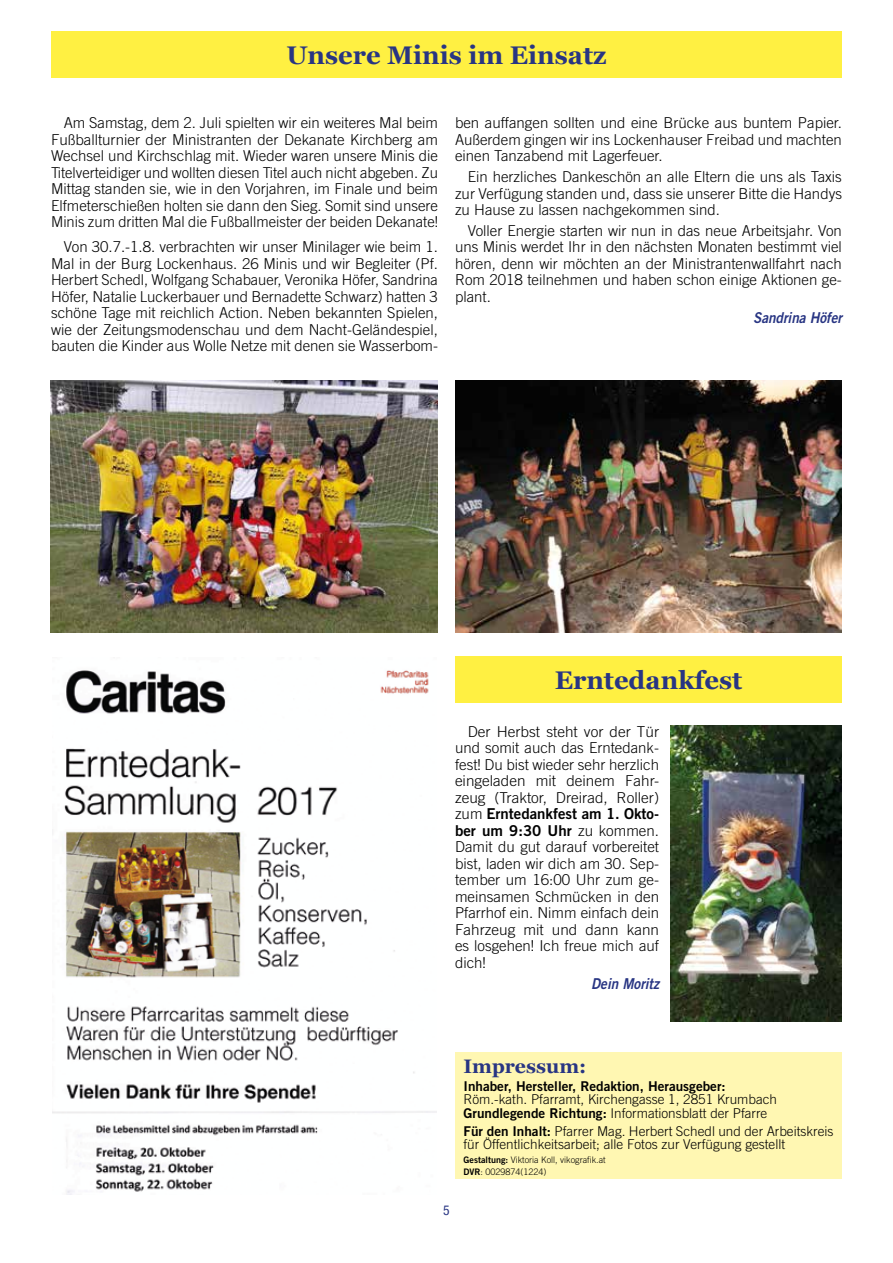
<style>
.page{position:relative;width:893px;height:1263px;background:#fff}
.page>*{position:absolute;margin:0;border:0;box-sizing:border-box;transform-origin:0 0}
.t1{font:700 25.5px "Georgia";color:#283583}
.t2{font:700 19.5px "Georgia";color:#283583}
.t3{font:300 15px/16.5px "Trade Gothic";color:#000;text-align:justify}
.t4{font:15px/16.5px "Trade Gothic Bold Two";color:#000}
.t5{font:italic 15px "Trade Gothic Bold Two";color:#283583;scale:.9 1}
.t6{font:300 13.5px/13.5px "Trade Gothic";color:#000}
.t7{font:13.5px "Trade Gothic Bold Two";color:#000}
.t8{font:condensed 13.5px "Helvetica Neue LT Std";color:#283583}
.t9{font:300 9px/12px "Trade Gothic";color:#000}
.s1{font-family:"Trade Gothic";font-weight:300}
.s2{font-family:"Trade Gothic Bold Two";font-weight:400}
</style>
<div class="page">
<div style="left:51px;top:31px;width:791px;height:47px;background:#fff042"></div>
<img style="left:50px;top:380px;width:387px;height:252px">
<img style="left:53px;top:670px;width:383px;height:525px">
<div style="left:455px;top:656px;width:387px;height:46px;background:#fff042"></div>
<div style="left:455px;top:1052px;width:387px;height:127px;background:#fff7b2"></div>
<img style="left:671px;top:725px;width:171px;height:297px">
<img style="left:455px;top:380px;width:387px;height:252px">
<h1 class="t1" style="left:286px;top:36px;width:322px">Unsere Minis im Einsatz</h1>
<p class="t3" style="left:51px;top:115px;width:388px;text-indent:13px">Am Samstag, dem 2. Juli spielten wir ein weiteres Mal beim Fußballturnier der Ministranten der Dekanate Kirchberg am Wechsel und Kirchschlag mit. Wieder waren unsere Minis die Titelverteidiger und wollten diesen Titel auch nicht abgeben. Zu Mittag standen sie, wie in den Vorjahren, im Finale und beim Elfmeterschießen holten sie dann den Sieg. Somit sind unsere Minis zum dritten Mal die Fußballmeister der beiden Dekanate!</p>
<p class="t3" style="left:51px;top:239px;width:388px;text-indent:13px">Von 30.7.-1.8. verbrachten wir unser Minilager wie beim 1.<br>Mal in der Burg Lockenhaus. 26 Minis und wir Begleiter (Pf.<br>Herbert Schedl, Wolfgang Schabauer, Veronika Höfer, Sandrina Höfer, Natalie Luckerbauer und Bernadette Schwarz) hatten 3 schöne Tage mit reichlich Action. Neben bekannten Spielen, wie der Zeitungsmodenschau und dem Nacht-Geländespiel, bauten die Kinder aus Wolle Netze mit denen sie Wasserbom-</p>
<p class="t3" style="left:455px;top:115px;width:388px">ben auffangen sollten und eine Brücke aus buntem Papier.<br>Außerdem gingen wir ins Lockenhauser Freibad und machten einen Tanzabend mit Lagerfeuer.</p>
<p class="t3" style="left:455px;top:168px;width:388px;text-indent:13px">Ein herzliches Dankeschön an alle Eltern die uns als Taxis zur Verfügung standen und, dass sie unserer Bitte die Handys zu Hause zu lassen nachgekommen sind.</p>
<p class="t3" style="left:455px;top:222px;width:388px;text-indent:13px">Voller Energie starten wir nun in das neue Arbeitsjahr. Von uns Minis werdet Ihr in den nächsten Monaten bestimmt viel hören, denn wir möchten an der Ministrantenwallfahrt nach Rom 2018 teilnehmen und haben schon einige Aktionen ge&shy;plant.</p>
<p class="t5" style="left:753px;top:308px;width:100px">Sandrina Höfer</p>
<h1 class="t1" style="left:555px;top:661px;width:189px">Erntedankfest</h1>
<p class="t3" style="left:455px;top:723px;width:206px;text-indent:13px">Der Herbst steht vor der Tür und somit auch das Erntedank&shy;fest! Du bist wieder sehr herzlich eingeladen mit deinem Fahr&shy;zeug (Traktor, Dreirad, Roller)</p>
<p class="t4" style="left:455px;top:805px;width:206px"><span class="s1">zum</span> Erntedankfest am 1. Okto&shy;ber um 9:30 Uhr <span class="s1">zu kommen.</span></p>
<p class="t3" style="left:455px;top:839px;width:206px">Damit du gut darauf vorbereitet bist, laden wir dich am 30. Sep&shy;tember um 16:00 Uhr zum ge&shy;meinsamen Schmücken in den Pfarrhof ein. Nimm einfach dein Fahrzeug mit und dann kann es losgehen! Ich freue mich auf dich!</p>
<p class="t5" style="left:591px;top:974px;width:77px">Dein Moritz</p>
<h2 class="t2" style="left:463px;top:1051px;width:124px">Impressum:</h2>
<p class="t7" style="left:463px;top:1077px;width:264px">Inhaber, Hersteller, Redaktion, Herausgeber:</p>
<p class="t6" style="left:463px;top:1092px;width:315px">Röm.-kath. Pfarramt, Kirchengasse 1, 2851 Krumbach<br><span class="s2">Grundlegende Richtung:</span> Informationsblatt der Pfarre</p>
<p class="t6" style="left:463px;top:1124px;width:371px"><span class="s2">Für den Inhalt:</span> Pfarrer Mag. Herbert Schedl und der Arbeitskreis für Öffentlichkeitsarbeit; alle Fotos zur Verfügung gestellt</p>
<p class="t9" style="left:463px;top:1153px;width:144px"><span class="s2">Gestaltung:</span> Viktoria Koll, vikografik.at<br><span class="s2">DVR</span>: 0029874(1224)</p>
<p class="t8" style="left:443px;top:1202px;width:8px">5</p>
</div>
